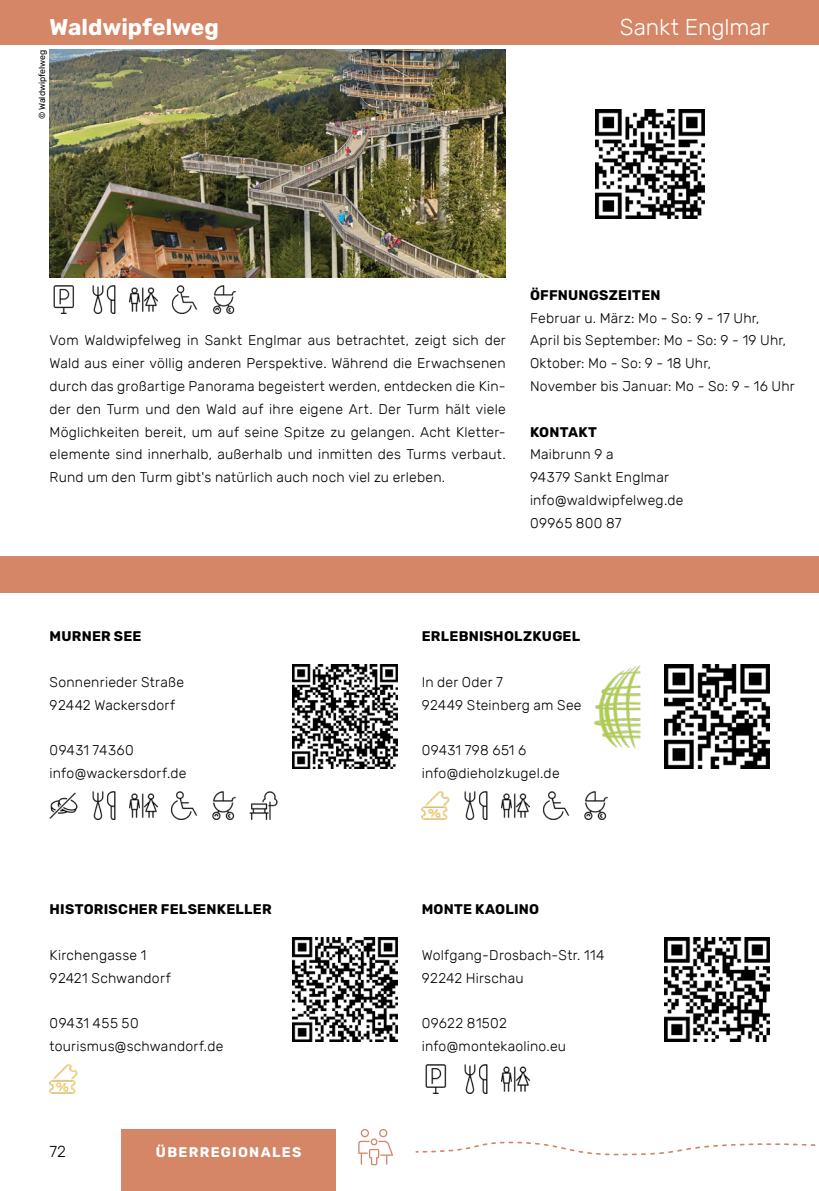
<style>
.page{position:relative;width:819px;height:1191px;background:#fff}
.page>*{position:absolute;margin:0;border:0;box-sizing:border-box;transform-origin:0 0}
.t1{font:700 22.75px "Rubik";color:#fff}
.t2{font:300 22.75px "Rubik";letter-spacing:-.005em;color:#fff}
.t3{font:300 15.75px "Rubik";color:#000}
.t4{font:300 14px/22.8px "Rubik";letter-spacing:.015em;color:#000}
.t5{font:700 14px "Rubik";letter-spacing:.015em;color:#000}
.t6{font:700 14px "Rubik";letter-spacing:.09em;color:#fff}
.t7{font:8.75px "Rubik";color:#000}
</style>
<div class="page">
<div style="left:0;top:556px;width:819px;height:37px;background:#d58666"></div>
<div style="left:0;top:0;width:819px;height:45px;background:#d58666"></div>
<div style="left:122px;top:1129px;width:214px;height:62px;background:#d58666"></div>
<svg style="left:415px;top:1141px;width:401px;height:15px"></svg>
<svg style="left:358px;top:1129px;width:35px;height:36px"></svg>
<img style="left:50px;top:792px;width:28px;height:27px">
<img style="left:92px;top:792px;width:24px;height:28px">
<img style="left:129px;top:793px;width:28px;height:25px">
<img style="left:170px;top:792px;width:27px;height:28px">
<img style="left:212px;top:792px;width:24px;height:28px">
<img style="left:249px;top:792px;width:28px;height:28px">
<img style="left:293px;top:664px;width:104px;height:104px">
<img style="left:421px;top:792px;width:28px;height:28px">
<img style="left:464px;top:792px;width:24px;height:28px">
<img style="left:501px;top:793px;width:28px;height:25px">
<img style="left:542px;top:792px;width:27px;height:28px">
<img style="left:584px;top:792px;width:24px;height:28px">
<img style="left:665px;top:664px;width:104px;height:104px">
<img style="left:50px;top:1065px;width:28px;height:28px">
<img style="left:293px;top:937px;width:104px;height:104px">
<img style="left:425px;top:1065px;width:22px;height:28px">
<img style="left:464px;top:1065px;width:24px;height:28px">
<img style="left:501px;top:1066px;width:28px;height:26px">
<img style="left:665px;top:937px;width:104px;height:104px">
<img style="left:50px;top:50px;width:455px;height:228px">
<img style="left:130px;top:287px;width:28px;height:25px">
<img style="left:53px;top:285px;width:21px;height:28px">
<img style="left:171px;top:285px;width:27px;height:28px">
<img style="left:213px;top:285px;width:23px;height:28px">
<img style="left:92px;top:285px;width:24px;height:28px">
<img style="left:595px;top:109px;width:109px;height:109px">
<img style="left:594px;top:664px;width:83px;height:85px">
<h1 class="t1" style="left:50px;top:14px;width:171px">Waldwipfelweg</h1>
<h1 class="t2" style="left:619px;top:14px;width:151px">Sankt Englmar</h1>
<p class="t7" style="left:37px;top:119px;width:71px;rotate:-90deg">© Waldwipfelweg</p>
<p class="t4" style="left:50px;top:329px;width:457px;text-align:justify">Vom Waldwipfelweg in Sankt Englmar aus betrachtet, zeigt sich der Wald aus einer völlig anderen Perspektive. Während die Erwachsenen durch das großartige Panorama begeistert werden, entdecken die Kin&shy;der den Turm und den Wald auf ihre eigene Art. Der Turm hält viele Möglichkeiten bereit, um auf seine Spitze zu gelangen. Acht Kletter&shy;elemente sind innerhalb, außerhalb und inmitten des Turms verbaut.<br>Rund um den Turm gibt's natürlich auch noch viel zu erleben.</p>
<p class="t5" style="left:530px;top:287px;width:132px">ÖFFNUNGSZEITEN</p>
<p class="t4" style="left:530px;top:307px;width:266px">Februar u. März: Mo - So: 9 - 17 Uhr,<br>April bis September: Mo - So: 9 - 19 Uhr, Oktober: Mo - So: 9 - 18 Uhr,<br>November bis Januar: Mo - So: 9 - 16 Uhr</p>
<p class="t5" style="left:530px;top:423px;width:69px">KONTAKT</p>
<p class="t4" style="left:530px;top:443px;width:155px">Maibrunn 9 a<br>94379 Sankt Englmar info@waldwipfelweg.de<br>09965 800 87</p>
<p class="t5" style="left:50px;top:628px;width:93px">MURNER SEE</p>
<p class="t5" style="left:421px;top:628px;width:160px">ERLEBNISHOLZKUGEL</p>
<p class="t4" style="left:50px;top:671px;width:136px">Sonnenrieder Straße<br>92442 Wackersdorf</p>
<p class="t4" style="left:50px;top:739px;width:138px">09431 74360 info@wackersdorf.de</p>
<p class="t4" style="left:421px;top:671px;width:161px">In der Oder 7<br>92449 Steinberg am See</p>
<p class="t4" style="left:421px;top:739px;width:139px">09431 798 651 6 info@dieholzkugel.de</p>
<p class="t5" style="left:50px;top:901px;width:224px">HISTORISCHER FELSENKELLER</p>
<p class="t5" style="left:421px;top:901px;width:119px">MONTE KAOLINO</p>
<p class="t4" style="left:50px;top:944px;width:123px">Kirchengasse 1<br>92421 Schwandorf</p>
<p class="t4" style="left:50px;top:1012px;width:175px">09431 455 50 tourismus@schwandorf.de</p>
<p class="t4" style="left:421px;top:944px;width:184px">Wolfgang-Drosbach-Str. 114<br>92242 Hirschau</p>
<p class="t4" style="left:421px;top:1012px;width:146px">09622 81502 info@montekaolino.eu</p>
<p class="t3" style="left:50px;top:1143px;width:18px">72</p>
<p class="t6" style="left:156px;top:1143px;width:147px">ÜBERREGIONALES</p>
</div>
